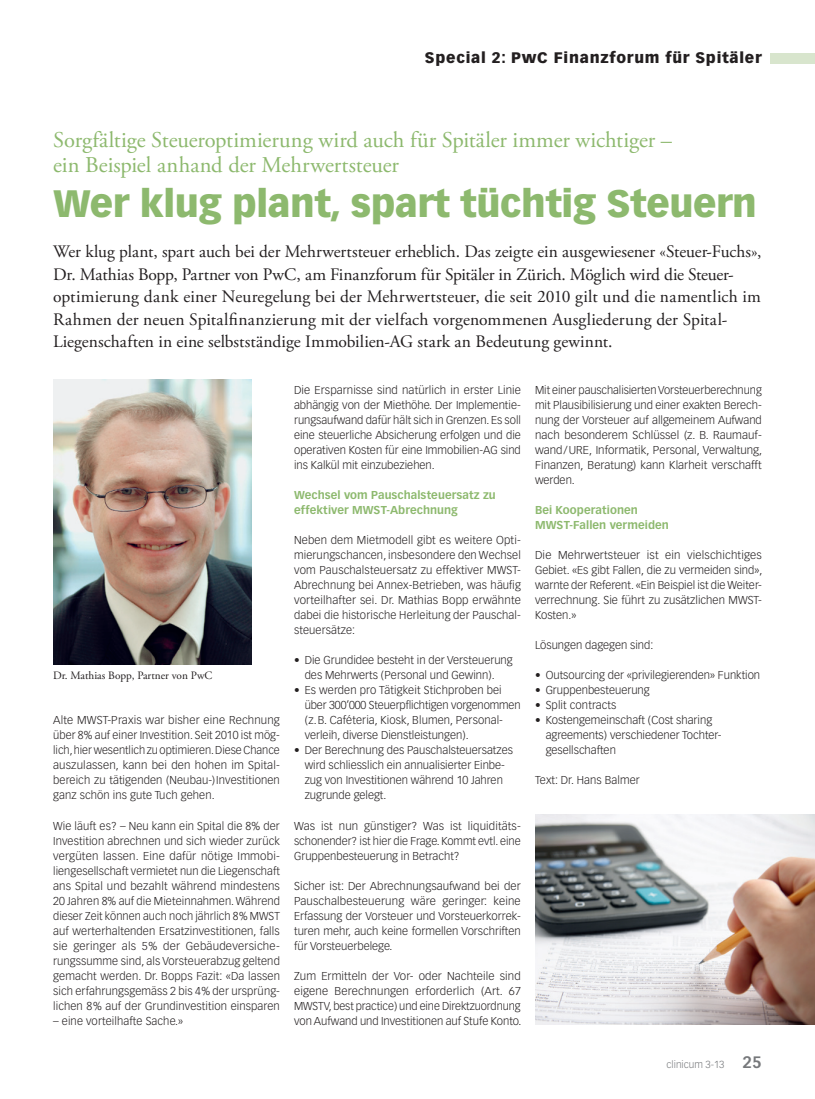
<style>
.page{position:relative;width:815px;height:1099px;background:#fff}
.page>*{position:absolute;margin:0;border:0;box-sizing:border-box;transform-origin:0 0}
.t1{font:900 37.5px "Vectora LT Std";letter-spacing:-.01em;color:#8db96e}
.t2{font:22.5px/25px "Adobe Garamond Pro";color:#8db96e}
.t3{font:17.5px/22.5px "Adobe Garamond Pro";color:#231f20}
.t4{font:900 15px "Vectora LT Std";letter-spacing:.05em;color:#231f20}
.t5{font:300 11.25px/15px "Vectora LT Std";color:#231f20;text-align:justify}
.t6{font:700 11.25px/15px "Vectora LT Std";letter-spacing:.005em;color:#8db96e}
.t7{font:11.25px "Adobe Garamond Pro";color:#231f20}
.t8{font:300 10px "Vectora LH";color:#76787b}
.s1{font-weight:700;font-size:16.25px}
</style>
<div class="page">
<div style="left:770px;top:53px;width:45px;height:10px;background:#d8e5cd"></div>
<img style="left:53px;top:379px;width:199px;height:285px">
<img style="left:535px;top:814px;width:280px;height:210px">
<h3 class="t4" style="left:425px;top:49px;width:338px">Special 2: PwC Finanzforum für Spitäler</h3>
<h2 class="t2" style="left:53px;top:128px;width:620px">Sorgfältige Steueroptimierung wird auch für Spitäler immer wichtiger – ein Beispiel anhand der Mehrwertsteuer</h2>
<h1 class="t1" style="left:53px;top:180px;width:705px">Wer klug plant, spart tüchtig Steuern</h1>
<p class="t3" style="left:53px;top:241px;width:710px">Wer klug plant, spart auch bei der Mehrwertsteuer erheblich. Das zeigte ein ausgewiesener «Steuer-Fuchs», Dr. Mathias Bopp, Partner von PwC, am Finanzforum für Spitäler in Zürich. Möglich wird die Steuer&shy;optimierung dank einer Neuregelung bei der Mehrwertsteuer, die seit 2010 gilt und die namentlich im Rahmen der neuen Spitalfinanzierung mit der vielfach vorgenommenen Ausgliederung der Spital-Liegenschaften in eine selbstständige Immobilien-AG stark an Bedeutung gewinnt.</p>
<p class="t7" style="left:53px;top:668px;width:161px">Dr. Mathias Bopp, Partner von PwC</p>
<p class="t5" style="left:53px;top:713px;width:228px">Alte MWST-Praxis war bisher eine Rechnung über 8% auf einer Investition. Seit 2010 ist mög&shy;lich, hier wesentlich zu optimieren. Diese Chance auszulassen, kann bei den hohen im Spital&shy;bereich zu tätigenden (Neubau-)Investitionen ganz schön ins gute Tuch gehen.</p>
<p class="t5" style="left:53px;top:818px;width:228px">Wie läuft es? – Neu kann ein Spital die 8% der Investition abrechnen und sich wieder zurück vergüten lassen. Eine dafür nötige Immobi&shy;liengesellschaft vermietet nun die Liegenschaft ans Spital und bezahlt während mindestens 20 Jahren 8% auf die Mieteinnahmen. Während dieser Zeit können auch noch jährlich 8% MWST auf werterhaltenden Ersatzinvestitionen, falls sie geringer als 5% der Gebäudeversiche&shy;rungssumme sind, als Vorsteuerabzug geltend gemacht werden. Dr. Bopps Fazit: «Da lassen sich erfahrungsgemäss 2 bis 4% der ursprüng&shy;lichen 8% auf der Grundinvestition einsparen</p>
<p class="t5" style="left:53px;top:1013px;width:132px">– eine vorteilhafte Sache.»</p>
<p class="t5" style="left:294px;top:383px;width:228px">Die Ersparnisse sind natürlich in erster Linie abhängig von der Miethöhe. Der Implementie&shy;rungsaufwand dafür hält sich in Grenzen. Es soll eine steuerliche Absicherung erfolgen und die operativen Kosten für eine Immobilien-AG sind ins Kalkül mit einzubeziehen.</p>
<p class="t6" style="left:294px;top:488px;width:203px">Wechsel vom Pauschalsteuersatz zu effektiver MWST-Abrechnung</p>
<p class="t5" style="left:294px;top:533px;width:228px">Neben dem Mietmodell gibt es weitere Opti&shy;mierungschancen, insbesondere den Wechsel vom Pauschalsteuersatz zu effektiver MWST-Abrechnung bei Annex-Betrieben, was häufig vorteilhafter sei. Dr. Mathias Bopp erwähnte dabei die historische Herleitung der Pauschal&shy;steuersätze:</p>
<p class="t5" style="left:305px;top:653px;width:209px;text-indent:-11px">• Die Grundidee besteht in der Versteuerung des Mehrwerts (Personal und Gewinn).</p>
<p class="t5" style="left:305px;top:683px;width:217px;text-align:left;text-indent:-11px">• Es werden pro Tätigkeit Stichproben bei über 300’000 Steuerpflichtigen vorgenommen (z.B. Caféteria, Kiosk, Blumen, Personal&shy;verleih, diverse Dienstleistungen).</p>
<p class="t5" style="left:305px;top:743px;width:210px;text-align:left;text-indent:-11px">• Der Berechnung des Pauschalsteuersatzes wird schliesslich ein annualisierter Einbe&shy;zug von Investitionen während 10 Jahren zugrunde gelegt.</p>
<p class="t5" style="left:294px;top:818px;width:228px">Was ist nun günstiger? Was ist liquiditäts&shy;schonender? ist hier die Frage. Kommt evtl. eine Gruppenbesteuerung in Betracht?</p>
<p class="t5" style="left:294px;top:878px;width:228px">Sicher ist: Der Abrechnungsaufwand bei der Pauschalbesteuerung wäre geringer: keine Erfassung der Vorsteuer und Vorsteuerkorrek&shy;turen mehr, auch keine formellen Vorschriften für Vorsteuerbelege.</p>
<p class="t5" style="left:294px;top:968px;width:229px">Zum Ermitteln der Vor- oder Nachteile sind eigene Berechnungen erforderlich (Art. 67<br>MWSTV, best practice) und eine Direktzuordnung von Aufwand und Investitionen auf Stufe Konto.</p>
<p class="t5" style="left:535px;top:383px;width:229px">Mit einer pauschalisierten Vorsteuerberechnung mit Plausibilisierung und einer exakten Berech&shy;nung der Vorsteuer auf allgemeinem Aufwand nach besonderem Schlüssel (z. B. Raumauf&shy;wand/URE, Informatik, Personal, Verwaltung, Finanzen, Beratung) kann Klarheit verschafft werden.</p>
<p class="t6" style="left:535px;top:503px;width:135px">Bei Kooperationen<br>MWST-Fallen vermeiden</p>
<p class="t5" style="left:535px;top:548px;width:229px">Die Mehrwertsteuer ist ein vielschichtiges Gebiet. «Es gibt Fallen, die zu vermeiden sind», warnte der Referent. «Ein Beispiel ist die Weiter&shy;verrechnung. Sie führt zu zusätzlichen MWST-Kosten.»</p>
<p class="t5" style="left:535px;top:638px;width:120px">Lösungen dagegen sind:</p>
<p class="t5" style="left:535px;top:668px;width:227px">• Outsourcing der «privilegierenden» Funktion</p>
<p class="t5" style="left:535px;top:683px;width:116px">• Gruppenbesteuerung</p>
<p class="t5" style="left:535px;top:698px;width:83px">• Split contracts</p>
<p class="t5" style="left:546px;top:713px;width:176px;text-align:left;text-indent:-11px">• Kostengemeinschaft (Cost sharing agreements) verschiedener Tochter&shy;gesellschaften</p>
<p class="t5" style="left:535px;top:773px;width:106px">Text: Dr. Hans Balmer</p>
<p class="t8" style="left:667px;top:1058px;width:97px">clinicum 3-13 <span class="s1">25</span></p>
</div>
